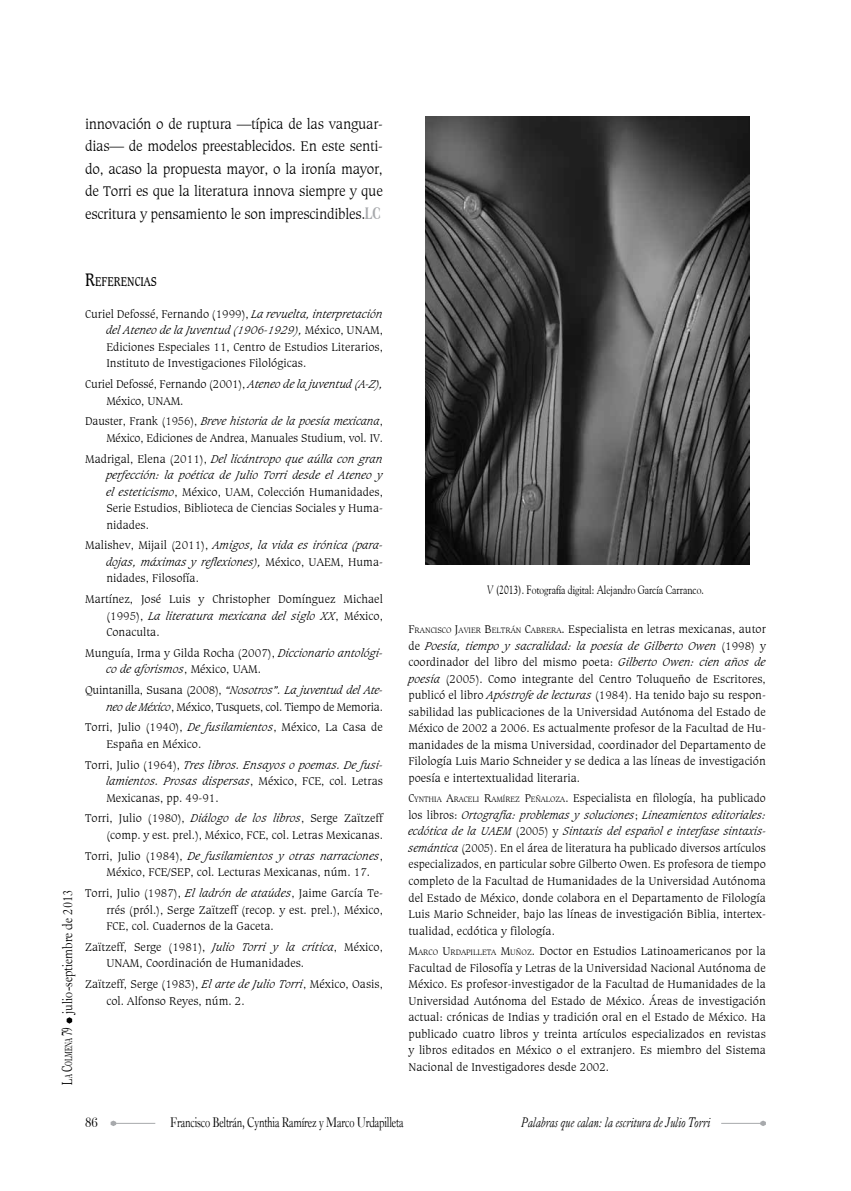
<style>
.page{position:relative;width:851px;height:1191px;background:#fff}
.page>*{position:absolute;margin:0;border:0;box-sizing:border-box;transform-origin:0 0}
.t1{font:300 15px/22.5px "Caxton BT";letter-spacing:-.02em;color:#000;text-align:justify}
.t2{font:15px "Caslon Old Face BT";letter-spacing:-.02em;color:#000;scale:.77 1}
.t3{font:italic 15px "Caslon Old Face BT";color:#000;scale:.8 1}
.t4{font:15px "Caslon Old Face BT";color:#000;scale:.9 1}
.t5{font:13.65px "Caxton BT";color:#000;scale:.8 1}
.t6{font:300 13.5px "Windsor BT";color:#000;scale:.8 1}
.t7{font:300 12px/16.5px "Caxton BT";color:#000;text-align:justify}
.t8{font:300 12px/16.5px "Caxton BT";letter-spacing:-.02em;color:#000;text-align:right}
.t9{font:12px "Goudy Old Style BT";color:#000;scale:.8 1}
.s1{font-family:"Americana BT";font-weight:800;font-size:18px;color:#a7a9ac}
.s2{font-family:"Dutch 766 BT Roman A"}
.s3{font-family:"Dutch 766 BT Roman A";font-size:10.5px}
.s4{font-size:19.5px}
.s5{font-style:italic}
.s6{font-style:inherit}
.s7{font-size:8.4px}
</style>
<div class="page">
<svg style="left:759px;top:1120px;width:7px;height:6px"></svg>
<hr style="left:721px;top:1123px;width:42px;height:1px;background:#a7a9ac">
<svg style="left:110px;top:1120px;width:7px;height:6px"></svg>
<hr style="left:113px;top:1123px;width:42px;height:1px;background:#a7a9ac">
<svg style="left:66px;top:1017px;width:7px;height:7px"></svg>
<img style="left:425px;top:117px;width:324px;height:447px">
<p class="t1" style="left:85px;top:112px;width:299px">innovación o de ruptura —típica de las vanguar&shy;dias— de modelos preestablecidos. En este senti&shy;do, acaso la propuesta mayor, o la ironía mayor, de Torri es que la literatura innova siempre y que escritura y pensamiento le son imprescindibles.<span class="s1">LC</span></p>
<p class="t4" style="left:58px;top:1084px;width:218px;rotate:-90deg"><span class="s2">L</span><span class="s3">a</span> <span class="s2">C</span><span class="s3">olmena</span> <span class="s2">79</span> julio-septiembre de 2013</p>
<p class="t5" style="left:85px;top:273px;width:91px"><span class="s4">R</span>EFERENCIAS</p>
<p class="t7" style="left:106px;top:305px;width:278px;text-indent:-21px">Curiel Defossé, Fernando (1999), <span class="s5">La revuelta, interpretación del Ateneo de la Juventud (1906-1929),</span> México, UNAM, Ediciones Especiales 11, Centro de Estudios Literarios, Instituto de Investigaciones Filológicas.</p>
<p class="t7" style="left:106px;top:375px;width:278px;text-indent:-21px">Curiel Defossé, Fernando (2001), <span class="s5">Ateneo de la juventud (A-Z),<br></span>México, UNAM.</p>
<p class="t7" style="left:85px;top:413px;width:299px;text-align:right">Dauster, Frank (1956), <span class="s5">Breve historia de la poesía mexicana</span>,<br>México, Ediciones de Andrea, Manuales Studium, vol. IV.</p>
<p class="t7" style="left:106px;top:450px;width:278px;text-indent:-21px">Madrigal, Elena (2011), <span class="s5">Del licántropo que aúlla con gran perfección: la poética de Julio Torri desde el Ateneo y el esteticismo</span>, México, UAM, Colección Humanidades, Serie Estudios, Biblioteca de Ciencias Sociales y Huma&shy;nidades.</p>
<p class="t7" style="left:106px;top:537px;width:278px;text-indent:-21px">Malishev, Mijail (2011), <span class="s5">Amigos, la vida es irónica (para&shy;dojas, máximas y reflexiones),</span> México, UAEM, Huma&shy;nidades, Filosofía.</p>
<p class="t7" style="left:106px;top:590px;width:278px;text-indent:-21px">Martínez, José Luis y Christopher Domínguez Michael (1995), <span class="s5">La literatura mexicana del siglo XX</span>, México, Conaculta.</p>
<p class="t7" style="left:106px;top:644px;width:278px;text-indent:-21px">Munguía, Irma y Gilda Rocha (2007), <span class="s5">Diccionario antológi&shy;co de aforismos</span>, México, UAM.</p>
<p class="t8" style="left:85px;top:681px;width:299px">Quintanilla, Susana (2008), <span class="s5">“Nosotros”. La juventud del Ate&shy;neo de México</span>, México, Tusquets, col. Tiempo de Memoria.</p>
<p class="t7" style="left:106px;top:719px;width:278px;text-indent:-21px">Torri, Julio (1940), <span class="s5">De fusilamientos</span>, México, La Casa de<br>España en México.</p>
<p class="t7" style="left:106px;top:756px;width:278px;text-indent:-21px">Torri, Julio (1964), <span class="s5">Tres libros. Ensayos o poemas. De fusi&shy;lamientos. Prosas dispersas</span>, México, FCE, col. Letras Mexicanas, pp. 49-91.</p>
<p class="t7" style="left:85px;top:810px;width:299px;text-align:right">Torri, Julio (1980), <span class="s5">Diálogo de los libros</span>, Serge Zaïtzeff (comp. y est. prel.), México, FCE, col. Letras Mexicanas.</p>
<p class="t7" style="left:106px;top:847px;width:278px;text-indent:-21px">Torri, Julio (1984), <span class="s5">De fusilamientos y otras narraciones</span>,<br>México, FCE/SEP, col. Lecturas Mexicanas, núm. 17.</p>
<p class="t7" style="left:106px;top:884px;width:278px;text-indent:-21px">Torri, Julio (1987), <span class="s5">El ladrón de ataúdes</span>, Jaime García Te&shy;rrés (pról.), Serge Zaïtzeff (recop. y est. prel.), México, FCE, col. Cuadernos de la Gaceta.</p>
<p class="t7" style="left:106px;top:938px;width:278px;text-indent:-21px">Zaïtzeff, Serge (1981), <span class="s5">Julio Torri y la crítica</span>, México,<br>UNAM, Coordinación de Humanidades.</p>
<p class="t7" style="left:106px;top:975px;width:278px;text-indent:-21px">Zaïtzeff, Serge (1983), <span class="s5">El arte de Julio Torri</span>, México, Oasis, col. Alfonso Reyes, núm. 2.</p>
<p class="t9" style="left:487px;top:583px;width:272px"><span class="s5">V</span> (2013). Fotografía digital: Alejandro García Carranco.</p>
<p class="t7" style="left:408px;top:620px;width:359px"><span class="s6">F</span><span class="s7">RANCISCO</span> <span class="s6">J</span><span class="s7">AVIER</span> <span class="s6">B</span><span class="s7">ELTRÁN</span> <span class="s6">C</span><span class="s7">ABRERA</span><span class="s6">.</span> Especialista en letras mexicanas, autor de <span class="s5">Poesía, tiempo y sacralidad: la poesía de Gilberto Owen</span> (1998) y coordinador del libro del mismo poeta: <span class="s5">Gilberto Owen: cien años de poesía</span> (2005). Como integrante del Centro Toluqueño de Escritores, publicó el libro <span class="s5">Apóstrofe de lecturas</span> (1984). Ha tenido bajo su respon&shy;sabilidad las publicaciones de la Universidad Autónoma del Estado de México de 2002 a 2006. Es actualmente profesor de la Facultad de Hu&shy;manidades de la misma Universidad, coordinador del Departamento de Filología Luis Mario Schneider y se dedica a las líneas de investigación poesía e intertextualidad literaria.</p>
<p class="t7" style="left:408px;top:790px;width:359px"><span class="s6">C</span><span class="s7">YNTHIA</span> <span class="s6">A</span><span class="s7">RACELI</span> <span class="s6">R</span><span class="s7">AMÍREZ</span> <span class="s6">P</span><span class="s7">EÑALOZA</span><span class="s6">.</span> Especialista en filología, ha publicado los libros: <span class="s5">Ortografía: problemas y soluciones</span>; <span class="s5">Lineamientos editoriales: ecdótica de la UAEM</span> (2005) y <span class="s5">Sintaxis del español e interfase sintaxis&shy;semántica</span> (2005). En el área de literatura ha publicado diversos artículos especializados, en particular sobre Gilberto Owen. Es profesora de tiempo completo de la Facultad de Humanidades de la Universidad Autónoma del Estado de México, donde colabora en el Departamento de Filología Luis Mario Schneider, bajo las líneas de investigación Biblia, intertex&shy;tualidad, ecdótica y filología.</p>
<p class="t7" style="left:408px;top:942px;width:359px"><span class="s6">M</span><span class="s7">ARCO</span> <span class="s6">U</span><span class="s7">RDAPILLETA</span> <span class="s6">M</span><span class="s7">UÑOZ</span><span class="s6">.</span> Doctor en Estudios Latinoamericanos por la Facultad de Filosofía y Letras de la Universidad Nacional Autónoma de México. Es profesor-investigador de la Facultad de Humanidades de la Universidad Autónoma del Estado de México. Áreas de investigación actual: crónicas de Indias y tradición oral en el Estado de México. Ha publicado cuatro libros y treinta artículos especializados en revistas y libros editados en México o el extranjero. Es miembro del Sistema Nacional de Investigadores desde 2002.</p>
<p class="t6" style="left:85px;top:1114px;width:17px">86</p>
<p class="t2" style="left:170px;top:1113px;width:304px">Francisco Beltrán, Cynthia Ramírez y Marco Urdapilleta</p>
<p class="t3" style="left:521px;top:1113px;width:238px">Palabras que calan: la escritura de Julio Torri</p>
</div>
